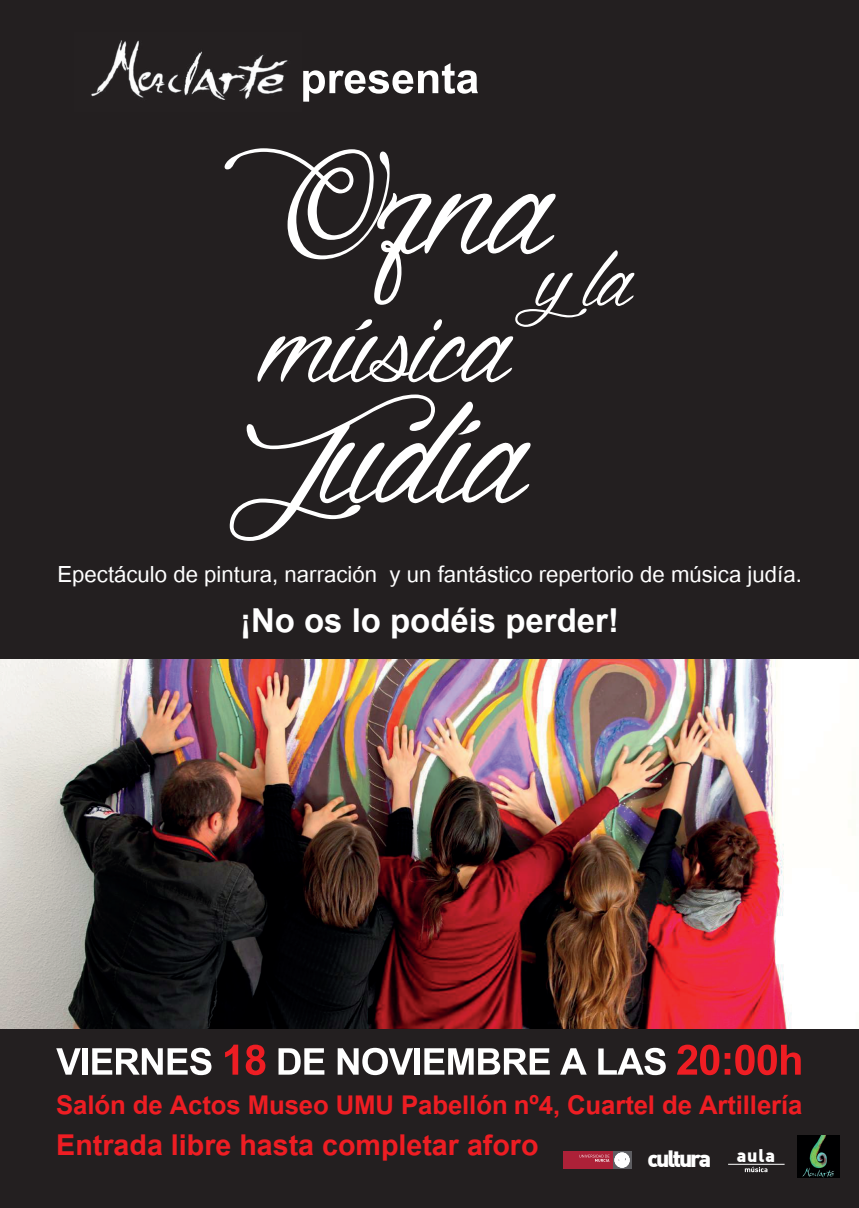
<style>
.page{position:relative;width:859px;height:1208px;background:#231f20}
.page>*{position:absolute;margin:0;border:0;box-sizing:border-box;transform-origin:0 0}
.t1{font:700 60px "Utsaah";color:#fff}
.t2{font:700 51.5px "Utsaah";letter-spacing:-.015em;color:#fff}
.t3{font:700 46px "Utsaah";color:#fff}
.t4{font:700 40px "Utsaah";color:#ee1d23}
.t5{font:700 36px "Utsaah";letter-spacing:-.005em;color:#ee1d23}
.t6{font:31px "Utsaah";color:#fff}
.t7{font:900 23.1px "DIN";letter-spacing:-.1em;color:#fff}
.s1{font-size:58.3px;color:#ee1d23}
</style>
<div class="page">
<img style="left:0;top:659px;width:859px;height:369px">
<svg style="left:225px;top:148px;width:409px;height:235px"></svg>
<svg style="left:230px;top:394px;width:301px;height:147px"></svg>
<img style="left:91px;top:40px;width:197px;height:60px">
<svg style="left:613px;top:1151px;width:18px;height:18px"></svg>
<svg style="left:615px;top:1151px;width:14px;height:18px"></svg>
<div style="left:564px;top:1151px;width:49px;height:18px;background:#ad2138"></div>
<svg style="left:579px;top:1154px;width:30px;height:7px"></svg>
<svg style="left:745px;top:1166px;width:22px;height:6px"></svg>
<img style="left:797px;top:1135px;width:42px;height:42px">
<h1 class="t1" style="left:300px;top:49px;width:181px">presenta</h1>
<p class="t6" style="left:57px;top:559px;width:746px">Epectáculo de pintura, narración y un fantástico repertorio de música judía.</p>
<h3 class="t3" style="left:240px;top:597px;width:380px">¡No os lo podéis perder!</h3>
<h2 class="t2" style="left:56px;top:1036px;width:749px">VIERNES <span class="s1">18</span> DE NOVIEMBRE A LAS <span class="s1">20:00h</span></h2>
<p class="t5" style="left:56px;top:1087px;width:748px">Salón de Actos Museo UMU Pabellón nº4, Cuartel de Artillería</p>
<p class="t4" style="left:56px;top:1125px;width:484px">Entrada libre hasta completar aforo</p>
<p class="t7" style="left:648px;top:1143px;width:129px">cultura <sup>aula</sup></p>
</div>
